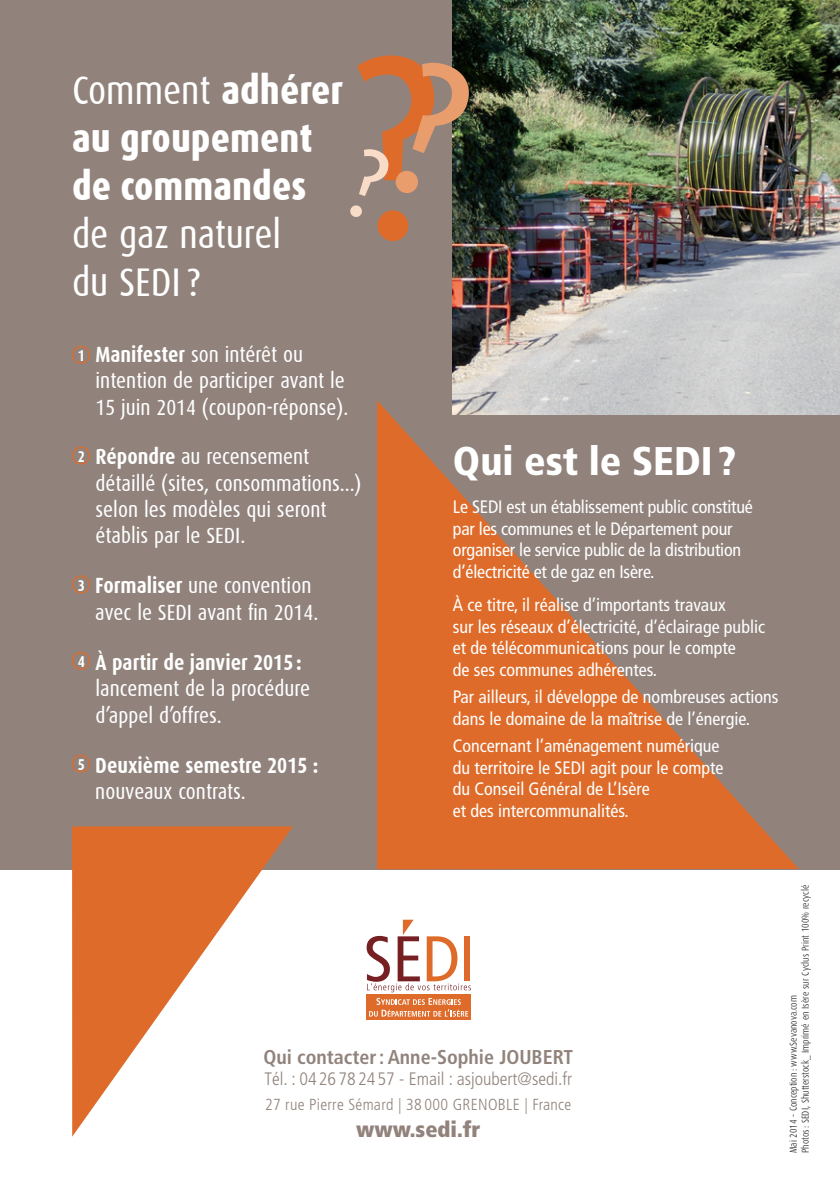
<style>
.page{position:relative;width:840px;height:1191px;background:#fff}
.page>*{position:absolute;margin:0;border:0;box-sizing:border-box;transform-origin:0 0}
.t1{font:800 40px/48px "Dax Condensed";color:#fff}
.t2{font:40px/48px "Dax Condensed";color:#fff}
.t3{font:900 condensed 40px "Frutiger";color:#fff}
.t4{font:22px/26.4px "Dax Condensed";color:#fff}
.t5{font:700 22px/26.4px "Dax Condensed";color:#fff}
.t6{font:900 condensed 22px "Frutiger";color:#91837c}
.t7{font:700 condensed 20px "Frutiger";color:#91837c}
.t8{font:condensed 18px/21.6px "Frutiger";color:#fff}
.t9{font:300 condensed 18px "Frutiger";color:#91837c}
.t10{font:300 condensed 16px "Frutiger";letter-spacing:.02em;color:#91837c}
.t11{font:300 10px/12px "Dax Condensed";color:#231f20}
.s1{font-weight:400}
.s2{font-weight:700;font-size:15.8px}
.s3{font-weight:700}
.s4{font-size:15.8px}
</style>
<div class="page">
<div style="left:0;top:0;width:839px;height:869px;background:#91837c"></div>
<svg style="left:366px;top:919px;width:104px;height:73px"></svg>
<div style="left:366px;top:994px;width:105px;height:26px;background:#de6b29"></div>
<svg style="left:369px;top:998px;width:99px;height:18px"></svg>
<svg style="left:72px;top:826px;width:221px;height:310px"></svg>
<svg style="left:377px;top:400px;width:421px;height:469px;fill:#de6b29"></svg>
<img style="left:452px;top:0;width:387px;height:414px">
<svg style="left:350px;top:56px;width:119px;height:185px"></svg>
<div style="left:72px;top:446px;width:18px;height:18px;border:1px solid #de6b29;border-radius:50%"></div>
<div style="left:72px;top:346px;width:18px;height:18px;border:1px solid #de6b29;border-radius:50%"></div>
<div style="left:72px;top:575px;width:18px;height:18px;border:1px solid #de6b29;border-radius:50%"></div>
<div style="left:72px;top:652px;width:18px;height:17px;border:1px solid #de6b29;border-radius:50%"></div>
<div style="left:72px;top:754px;width:18px;height:18px;border:1px solid #de6b29;border-radius:50%"></div>
<h1 class="t1" style="left:72px;top:66px;width:272px"><span class="s1">Comment</span> adhérer au groupement de commandes</h1>
<h1 class="t2" style="left:72px;top:210px;width:210px">de gaz naturel du SEDI?</h1>
<p class="t4" style="left:95px;top:341px;width:254px;text-indent:-18px"><span class="s2">1</span> <span class="s3">Manifester</span> son intérêt ou intention de participer avant le<br>15 juin 2014 (coupon-réponse).</p>
<p class="t4" style="left:95px;top:443px;width:267px;text-indent:-18px"><span class="s2">2</span> <span class="s3">Répondre</span> au recensement détaillé (sites, consommations...) selon les modèles qui seront établis par le sEDI.</p>
<p class="t4" style="left:95px;top:573px;width:224px;text-indent:-18px"><span class="s2">3</span> <span class="s3">Formaliser</span> une convention avec le SEDI avant fin 2014.</p>
<p class="t4" style="left:95px;top:649px;width:216px;text-indent:-18px"><span class="s2">4</span> <span class="s3">À partir de janvier 2015 : </span>lancement de la procédure d’appel d’offres.</p>
<p class="t5" style="left:95px;top:752px;width:224px;text-indent:-18px"><span class="s4">5</span> Deuxième semestre 2015 : <span class="s1">nouveaux contrats.</span></p>
<h1 class="t3" style="left:452px;top:436px;width:284px">Qui est le SEDI ?</h1>
<p class="t8" style="left:452px;top:496px;width:301px">Le SEDI est un établissement public constitué par les communes et le Département pour organiser le service public de la distribution d’électricité et de gaz en Isère.</p>
<p class="t8" style="left:452px;top:594px;width:313px">À ce titre, il réalise d’importants travaux<br>sur les réseaux d’électricité, d’éclairage public et de télécommunications pour le compte<br>de ses communes adhérentes.</p>
<p class="t8" style="left:452px;top:686px;width:327px">Par ailleurs, il développe de nombreuses actions dans le domaine de la maîtrise de l’énergie.</p>
<p class="t8" style="left:452px;top:735px;width:272px">Concernant l’aménagement numérique du territoire le SEDI agit pour le compte du Conseil Général de L’Isère<br>et des intercommunalités.</p>
<p class="t7" style="left:263px;top:1045px;width:311px">Qui contacter: Anne-Sophie JOUBERT</p>
<p class="t9" style="left:264px;top:1069px;width:309px">Tél. : 04 26 78 24 57 - Email : asjoubert@sedi.fr</p>
<p class="t10" style="left:265px;top:1095px;width:307px">27 rue Pierre Sémard | 38 000 GRENOBLE | France</p>
<p class="t6" style="left:356px;top:1115px;width:126px">www.sedi.fr</p>
<p class="t11" style="left:786px;top:1153px;width:270px;rotate:-90deg">Mai 2014 - Conception : www.Sevanova.com<br>Photos: SEDI, Shutterstock_ Imprimé en Isère sur Cyclus Print 100% recyclé</p>
</div>
